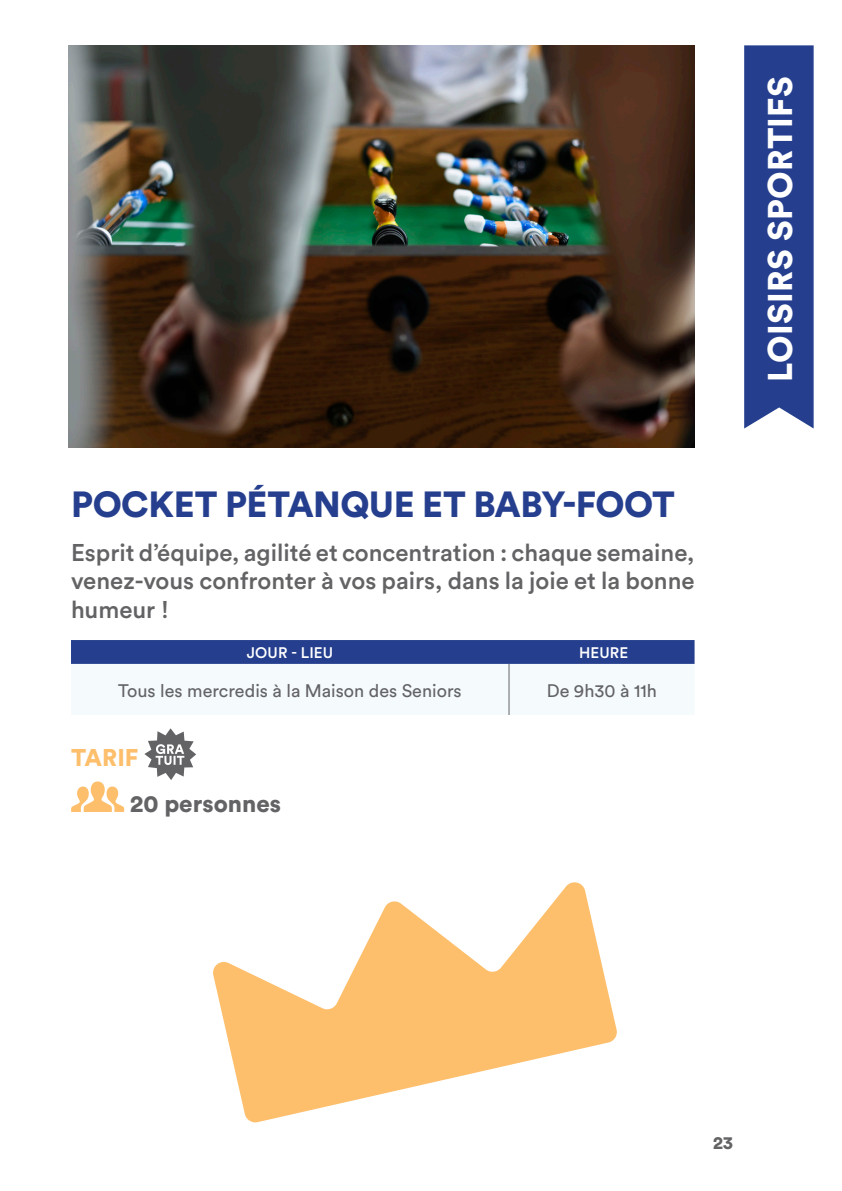
<style>
.page{position:relative;width:842px;height:1191px;background:#fff}
.page>*{position:absolute;margin:0;border:0;box-sizing:border-box;transform-origin:0 0}
._1_TITRE{font:900 36px "Circular Std";letter-spacing:-.015em;color:#253f8e}
._0_RUBRIQUE{font:900 34px "Circular Std";letter-spacing:.01em;color:#fff}
._1_TITRE-2{font:500 24px/28.4px "Circular Std";color:#636366;text-align:justify}
._4_Soustitre{font:900 24px "Circular Std";color:#636366}
._1_TITRE-3{font:900 24px "Circular Std";color:#fdbf6c}
.t1{font:18px "Circular Std";color:#636366}
.t2{font:900 18px "Circular Std";color:#636366}
.t3{font:500 15.2px "Circular Std";letter-spacing:.01em;color:#fff}
</style>
<div class="page">
<svg style="left:71px;top:640px;width:623px;height:75px"></svg>
<hr style="left:509px;top:664px;width:1px;height:51px;background:#636366">
<svg style="left:144px;top:728px;width:52px;height:52px"></svg>
<svg style="left:71px;top:781px;width:54px;height:31px"></svg>
<img style="left:68px;top:45px;width:626px;height:402px">
<svg style="left:213px;top:882px;width:404px;height:241px;fill:#fdbf6c"></svg>
<div style="left:744px;top:45px;width:70px;height:383px;background:#253f8e"></div>
<p class="_1_TITRE" style="left:71px;top:480px;width:605px">POCKET PÉTANQUE ET BABY-FOOT</p>
<p class="_1_TITRE-2" style="left:71px;top:538px;width:625px">Esprit d’équipe, agilité et concentration : chaque semaine, venez-vous confronter à vos pairs, dans la joie et la bonne humeur !</p>
<p class="t3" style="left:247px;top:643px;width:88px">JOUR - LIEU</p>
<p class="t3" style="left:579px;top:643px;width:51px">HEURE</p>
<p class="t1" style="left:118px;top:679px;width:345px">Tous les mercredis à la Maison des Seniors</p>
<p class="t1" style="left:547px;top:679px;width:112px">De 9h30 à 11h</p>
<p class="_1_TITRE-3" style="left:71px;top:741px;width:69px">TARIF</p>
<p class="_4_Soustitre" style="left:130px;top:787px;width:152px">20 personnes</p>
<p class="_0_RUBRIQUE" style="left:758px;top:382px;width:307px;rotate:-90deg">LOISIRS SPORTIFS</p>
<p class="t2" style="left:713px;top:1130px;width:21px">23</p>
</div>
